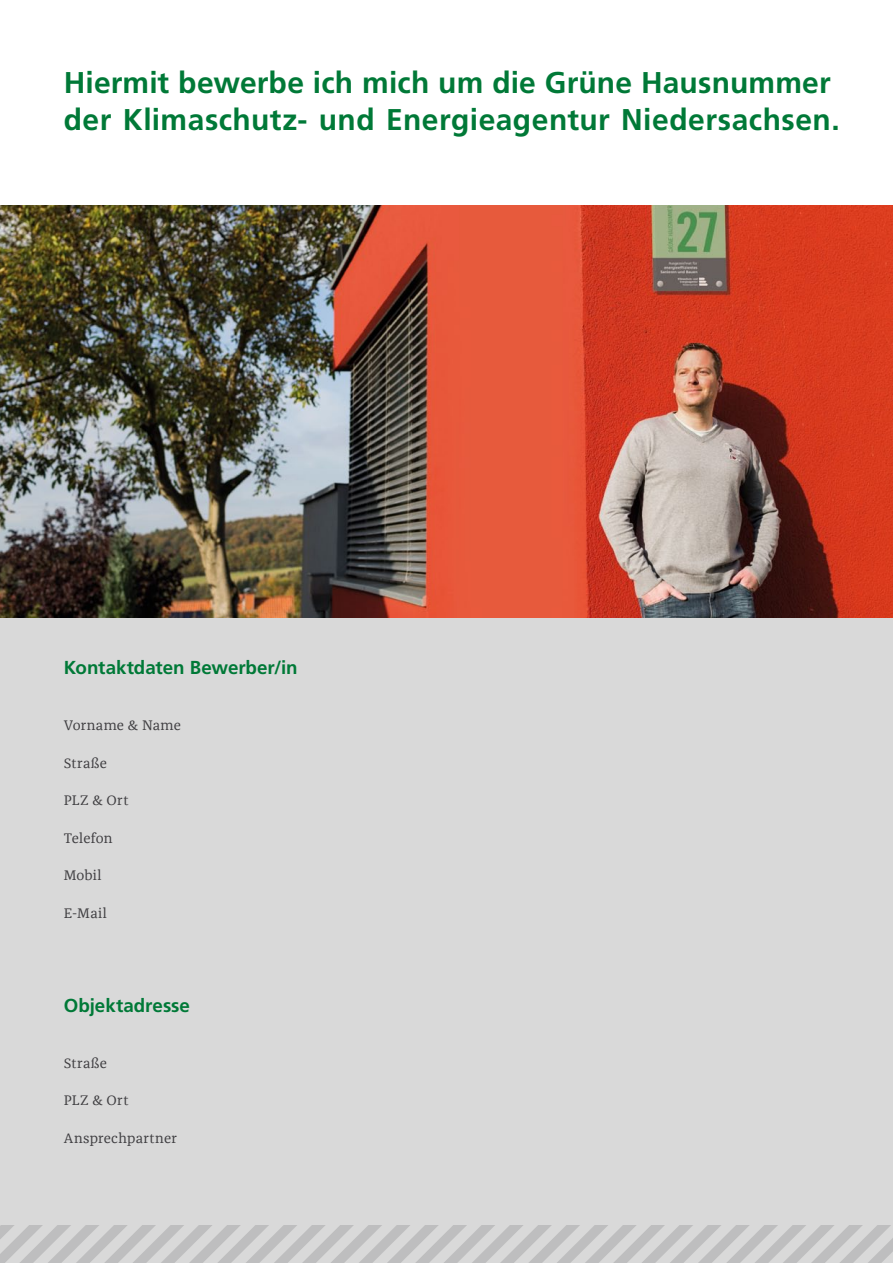
<style>
.page{position:relative;width:893px;height:1263px;background:#fff}
.page>*{position:absolute;margin:0;border:0;box-sizing:border-box;transform-origin:0 0}
.t1{font:700 30px/37.5px "Frutiger LT";letter-spacing:.01em;color:#007937}
.t2{font:700 18.75px "Frutiger LT";letter-spacing:-.005em;color:#007937}
.t3{font:14.25px "Franziska Offc";letter-spacing:.015em;color:#3e3d40}
</style>
<div class="page">
<div style="left:0;top:205px;width:893px;height:1058px;background:#d9d9d9"></div>
<img style="left:0;top:205px;width:893px;height:413px">
<svg style="left:0;top:1225px;width:893px;height:38px"></svg>
<p class="t1" style="left:64px;top:64px;width:777px">Hiermit bewerbe ich mich um die Grüne Hausnummer der Klimaschutz- und Energieagentur Niedersachsen.</p>
<p class="t2" style="left:64px;top:656px;width:235px">Kontaktdaten Bewerber/in</p>
<p class="t3" style="left:64px;top:718px;width:119px">Vorname &amp; Name</p>
<p class="t3" style="left:64px;top:755px;width:45px">Straße</p>
<p class="t3" style="left:64px;top:793px;width:66px">PLZ &amp; Ort</p>
<p class="t3" style="left:64px;top:830px;width:50px">Telefon</p>
<p class="t3" style="left:64px;top:868px;width:39px">Mobil</p>
<p class="t3" style="left:64px;top:905px;width:45px">E-Mail</p>
<p class="t2" style="left:64px;top:994px;width:128px">Objektadresse</p>
<p class="t3" style="left:64px;top:1055px;width:45px">Straße</p>
<p class="t3" style="left:64px;top:1093px;width:66px">PLZ &amp; Ort</p>
<p class="t3" style="left:64px;top:1130px;width:115px">Ansprechpartner</p>
</div>
